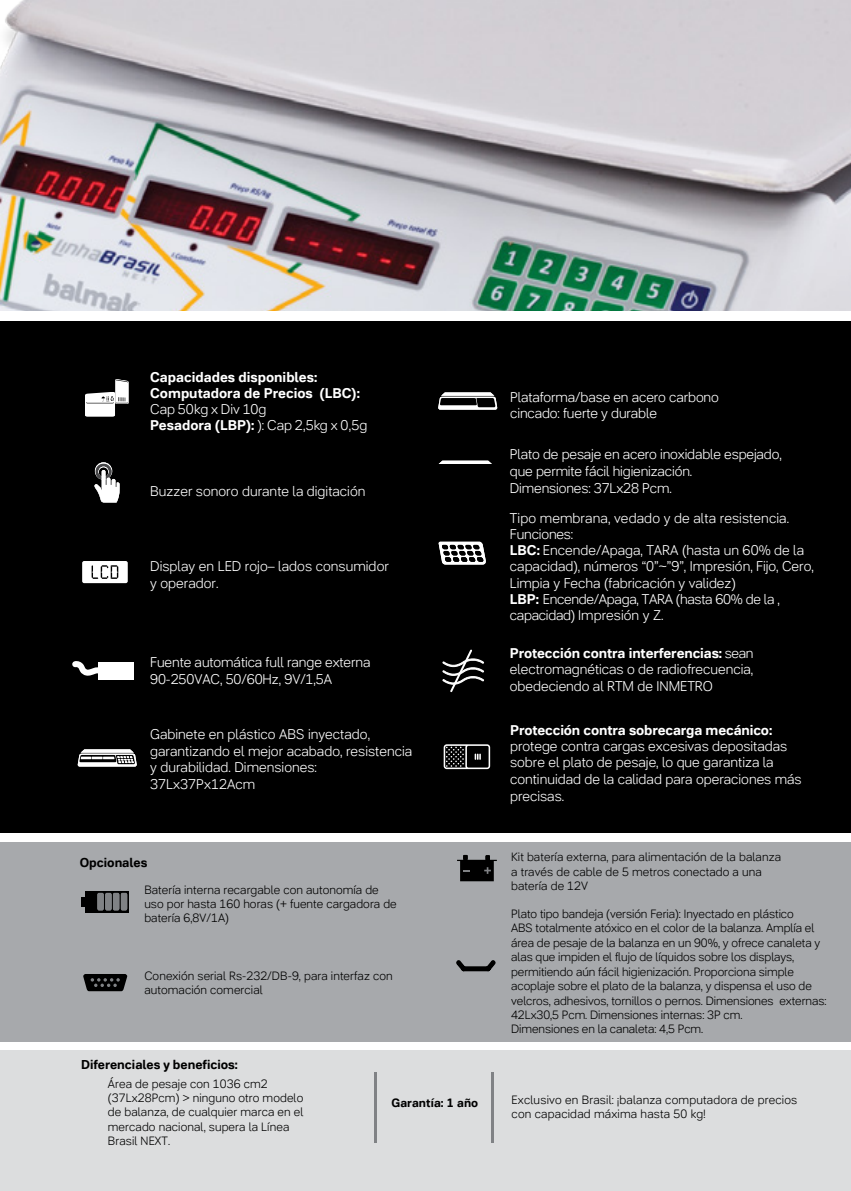
<style>
.page{position:relative;width:851px;height:1191px;background:#fff}
.page>*{position:absolute;margin:0;border:0;box-sizing:border-box;transform-origin:0 0}
.t1{font:300 14px/16.8px "NII Sans";color:#fff}
.t2{font:700 14px/16px "NII Sans";color:#fff}
.t3{font:300 14px/16px "NII Sans";letter-spacing:-.02em;color:#fff}
.t4{font:700 12.8px "NII Sans";color:#000}
.t5{font:300 12px/14.4px "NII Sans";letter-spacing:.005em;color:#000}
.t6{font:700 12px "NII Sans";letter-spacing:.01em;color:#000}
.s1{font-weight:700}
</style>
<div class="page">
<div style="left:1px;top:322px;width:849px;height:511px;background:#000"></div>
<svg style="left:95px;top:462px;width:17px;height:17px"></svg>
<div style="left:95px;top:464px;width:16px;height:15px;background:#48484a;border-radius:8px"></div>
<svg style="left:98px;top:466px;width:11px;height:11px"></svg>
<div style="left:99px;top:468px;width:9px;height:9px;background:#000;border-radius:5px"></div>
<svg style="left:94px;top:470px;width:26px;height:32px"></svg>
<div style="left:82px;top:561px;width:46px;height:22px;background:#fff;border-radius:2px"></div>
<svg style="left:92px;top:565px;width:26px;height:14px"></svg>
<svg style="left:438px;top:461px;width:54px;height:3px"></svg>
<div style="left:98px;top:662px;width:36px;height:17px;background:#fff"></div>
<svg style="left:72px;top:661px;width:26px;height:15px"></svg>
<svg style="left:78px;top:749px;width:59px;height:17px"></svg>
<svg style="left:438px;top:392px;width:59px;height:17px"></svg>
<svg style="left:438px;top:541px;width:48px;height:23px"></svg>
<svg style="left:85px;top:379px;width:43px;height:38px"></svg>
<svg style="left:442px;top:649px;width:42px;height:44px"></svg>
<svg style="left:443px;top:744px;width:47px;height:25px"></svg>
<div style="left:0;top:842px;width:850px;height:200px;background:#a7a9ac"></div>
<svg style="left:83px;top:974px;width:44px;height:17px"></svg>
<svg style="left:86px;top:891px;width:43px;height:21px"></svg>
<div style="left:81px;top:897px;width:5px;height:9px;background:#000"></div>
<svg style="left:97px;top:892px;width:30px;height:18px"></svg>
<svg style="left:456px;top:960px;width:40px;height:12px"></svg>
<svg style="left:457px;top:855px;width:40px;height:26px"></svg>
<div style="left:0;top:1050px;width:850px;height:141px;background:#dcddde"></div>
<hr style="left:491px;top:1072px;width:2px;height:71px;background:#808285">
<hr style="left:374px;top:1072px;width:3px;height:71px;background:#808285">
<img style="left:0;top:0;width:850px;height:310px">
<p class="t2" style="left:150px;top:368px;width:211px">Capacidades disponibles:<br>Computadora de Precios (LBC):</p>
<p class="t1" style="left:150px;top:400px;width:219px;line-height:16px">Cap 50kg x Div 10g<br><span class="s1">Pesadora (LBP):</span> ): Cap 2,5kg x 0,5g</p>
<p class="t1" style="left:150px;top:483px;width:217px">Buzzer sonoro durante la digitación</p>
<p class="t1" style="left:150px;top:557px;width:240px">Display en LED rojo– lados consumidor y operador.</p>
<p class="t1" style="left:150px;top:653px;width:222px">Fuente automática full range externa<br>90-250VAC, 50/60Hz, 9V/1,5A</p>
<p class="t1" style="left:510px;top:388px;width:210px">Plataforma/base en acero carbono cincado: fuerte y durable</p>
<p class="t1" style="left:510px;top:446px;width:273px">Plato de pesaje en acero inoxidable espejado, que permite fácil higienización.<br>Dimensiones: 37Lx28 Pcm.</p>
<p class="t1" style="left:510px;top:510px;width:305px;line-height:16.2px">Tipo membrana, vedado y de alta resistencia.<br>Funciones:<br><span class="s1">LBC:</span> Encende/Apaga, TARA (hasta un 60% de la capacidad), números “0”~”9”, Impresión, Fijo, Cero, Limpia y Fecha (fabricación y validez)</p>
<p class="t3" style="left:510px;top:590px;width:271px"><span class="s1">LBP:</span> Encende/Apaga, TARA (hasta 60% de la , capacidad) Impresión y Z.</p>
<p class="t1" style="left:510px;top:645px;width:245px;text-align:justify"><span class="s1">Protección contra interferencias:</span> sean electromagnéticas o de radiofrecuencia, obedeciendo al RTM de INMETRO</p>
<p class="t1" style="left:150px;top:725px;width:264px">Gabinete en plástico ABS inyectado, garantizando el mejor acabado, resistencia y durabilidad. Dimensiones:<br>37Lx37Px12Acm</p>
<p class="t2" style="left:510px;top:721px;width:263px">Protección contra sobrecarga mecánico:</p>
<p class="t1" style="left:510px;top:737px;width:293px">protege contra cargas excesivas depositadas sobre el plato de pesaje, lo que garantiza la continuidad de la calidad para operaciones más precisas.</p>
<p class="t4" style="left:80px;top:854px;width:69px">Opcionales</p>
<p class="t5" style="left:144px;top:882px;width:254px">Batería interna recargable con autonomía de uso por hasta 160 horas (+ fuente cargadora de batería 6,8V/1A)</p>
<p class="t5" style="left:144px;top:968px;width:250px">Conexión serial Rs-232/DB-9, para interfaz con automación comercial</p>
<p class="t5" style="left:511px;top:849px;width:271px">Kit batería externa, para alimentación de la balanza a través de cable de 5 metros conectado a una batería de 12V</p>
<p class="t5" style="left:511px;top:906px;width:317px">Plato tipo bandeja (versión Feria): Inyectado en plástico<br>ABS totalmente atóxico en el color de la balanza. Amplía el área de pesaje de la balanza en un 90%, y ofrece canaleta y alas que impiden el flujo de líquidos sobre los displays, permitiendo aún fácil higienización. Proporciona simple acoplaje sobre el plato de la balanza, y dispensa el uso de velcros, adhesivos, tornillos o pernos. Dimensiones externas:<br>42Lx30,5 Pcm. Dimensiones internas: 3P cm.<br>Dimensiones en la canaleta: 4,5 Pcm.</p>
<p class="t4" style="left:81px;top:1056px;width:158px">Diferenciales y beneficios:</p>
<p class="t5" style="left:108px;top:1075px;width:197px">Área de pesaje con 1036 cm2 (37Lx28Pcm) &gt; ninguno otro modelo de balanza, de cualquier marca en el mercado nacional, supera la Línea<br>Brasil NEXT.</p>
<p class="t6" style="left:391px;top:1094px;width:88px">Garantía: 1 año</p>
<p class="t5" style="left:511px;top:1092px;width:287px">Exclusivo en Brasil: ¡balanza computadora de precios con capacidad máxima hasta 50 kg!</p>
</div>
